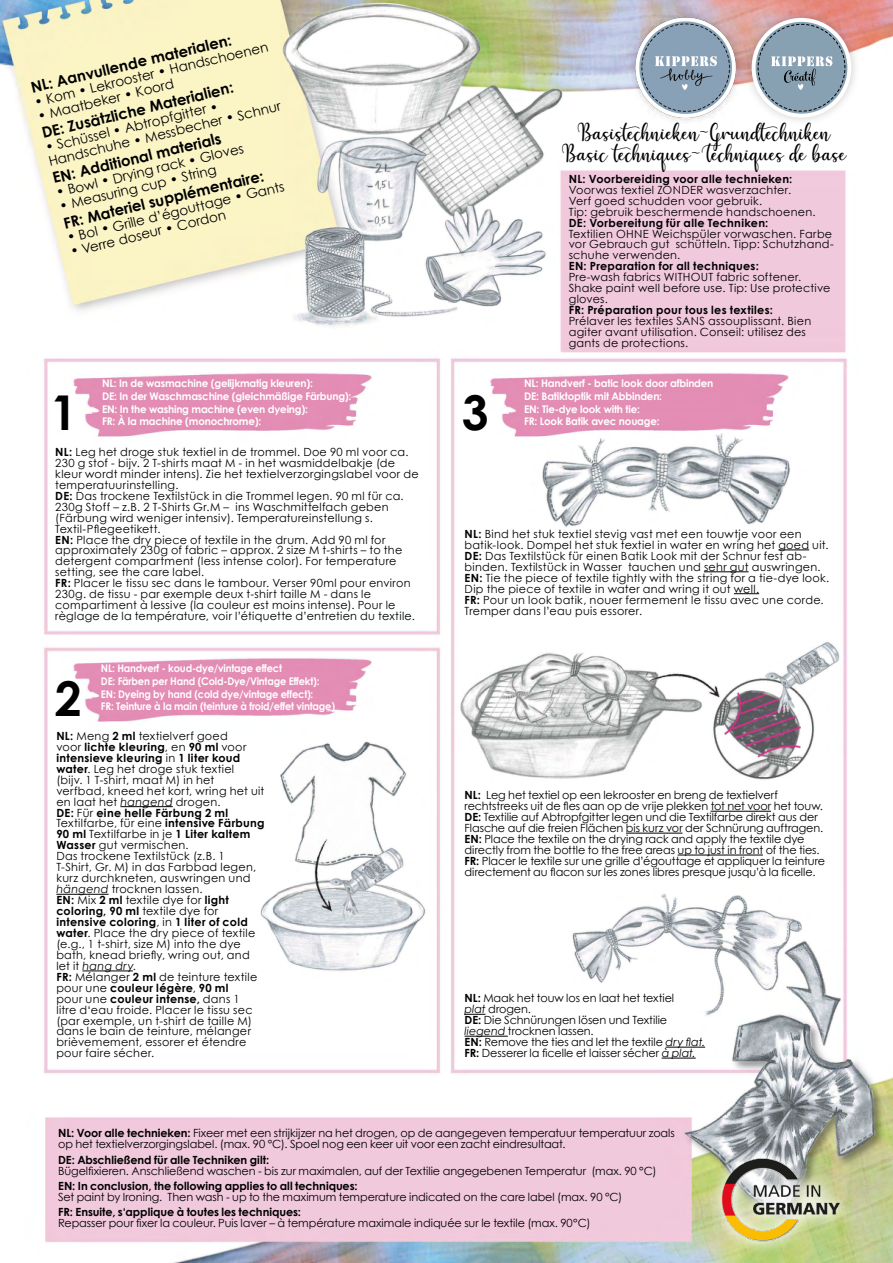
<style>
.page{position:relative;width:893px;height:1263px;background:#fff}
.page>*{position:absolute;margin:0;border:0;box-sizing:border-box;transform-origin:0 0}
.t1{font:700 48px "Century Gothic";color:#000}
.t2{font:22.8px/21.5px "Hello";color:#000;text-align:center}
.t3{font:700 15px "Century Gothic";color:#000}
.t4{font:13.5px/14px "Century Gothic";color:#000}
.t5{font:11.25px/10.9px "Century Gothic";letter-spacing:.02em;color:#000}
.t6{font:11.25px/10.9px "Century Gothic";letter-spacing:-.005em;color:#000}
.t7{font:700 11.25px "Century Gothic";letter-spacing:.005em;color:#000}
.t8{font:700 11.25px "Century Gothic";letter-spacing:.025em;color:#000}
.t9{font:700 10.5px/12.6px "Century Gothic";letter-spacing:-.02em;color:#fff}
.t10{font:700 10.5px/12.6px "Century Gothic";letter-spacing:-.02em;color:#fff;scale:.94 1}
.s1{font-weight:700}
.s2{font-style:italic}
</style>
<div class="page">
<img style="left:0;top:0;width:893px;height:1263px">
<img style="left:623px;top:6px;width:115px;height:125px">
<img style="left:738px;top:6px;width:126px;height:125px">
<svg style="left:752px;top:18px;width:99px;height:100px"></svg>
<div style="left:756px;top:22px;width:91px;height:92px;background:#87a0b2;border-radius:50%"></div>
<svg style="left:771px;top:56px;width:61px;height:34px"></svg>
<hr style="left:778px;top:550px;width:31px;height:1px;background:#000">
<hr style="left:704px;top:571px;width:45px;height:1px;background:#000">
<svg style="left:734px;top:593px;width:25px;height:1px"></svg>
<hr style="left:711px;top:811px;width:60px;height:1px;background:#000">
<hr style="left:626px;top:833px;width:56px;height:1px;background:#000">
<hr style="left:678px;top:855px;width:85px;height:1px;background:#000">
<svg style="left:465px;top:1014px;width:20px;height:1px"></svg>
<hr style="left:465px;top:1036px;width:43px;height:1px;background:#000">
<hr style="left:666px;top:1047px;width:39px;height:1px;background:#000">
<hr style="left:662px;top:1058px;width:34px;height:1px;background:#000">
<hr style="left:120px;top:806px;width:53px;height:1px;background:#000">
<hr style="left:56px;top:894px;width:53px;height:1px;background:#000">
<hr style="left:82px;top:970px;width:51px;height:1px;background:#000">
<svg style="left:707px;top:1143px;width:147px;height:113px;background:#bdc98c"></svg>
<img style="left:718px;top:1145px;width:126px;height:100px">
<h3 class="t3" style="left:29px;top:79px;width:207px;rotate:-14deg">NL: Aanvullende materialen:</h3>
<p class="t4" style="left:33px;top:94px;width:241px;rotate:-13deg">• Kom • Lekrooster • Handschoenen</p>
<p class="t4" style="left:36px;top:108px;width:141px;rotate:-13deg">• Maatbeker • Koord</p>
<h3 class="t3" style="left:40px;top:124px;width:198px;rotate:-14deg">DE: Zusätzliche Materialien:</h3>
<p class="t4" style="left:44px;top:139px;width:240px;rotate:-13deg">• Schüssel • Abtropfgitter •<br>Handschuhe • Messbecher • Schnur</p>
<h3 class="t3" style="left:51px;top:170px;width:174px;rotate:-14deg">EN: Additional materials</h3>
<p class="t4" style="left:55px;top:185px;width:194px;rotate:-13deg">• Bowl • Drying rack • Gloves</p>
<p class="t4" style="left:58px;top:199px;width:162px;rotate:-13deg">• Measuring cup • String</p>
<h3 class="t3" style="left:62px;top:215px;width:207px;rotate:-14deg">FR: Materiel supplémentaire:</h3>
<p class="t4" style="left:65px;top:230px;width:225px;rotate:-13deg">• Bol • Grille d’égouttage • Gants</p>
<p class="t4" style="left:69px;top:244px;width:161px;rotate:-13deg">• Verre doseur • Cordon</p>
<p class="t9" style="left:102px;top:377px;width:251px">NL: In de wasmachine (gelijkmatig kleuren):<br>DE: In der Waschmaschine (gleichmäßige Färbung):<br>EN: In the washing machine (even dyeing):<br>FR: À la machine (monochrome):</p>
<h1 class="t1" style="left:51px;top:382px;width:28px">1</h1>
<h1 class="t1" style="left:462px;top:382px;width:28px">3</h1>
<h2 class="t2" style="left:561px;top:125px;width:286px">Basistechnieken~Grundtechniken<br>Basic techniques~Techniques de base</h2>
<p class="t8" style="left:569px;top:172px;width:225px">NL: Voorbereiding voor alle technieken:</p>
<p class="t5" style="left:569px;top:184px;width:248px">Voorwas textiel ZONDER wasverzachter.<br>Verf goed schudden voor gebruik.<br>Tip: gebruik beschermende handschoenen.</p>
<p class="t8" style="left:569px;top:215px;width:201px">DE: Vorbereitung für alle Techniken:</p>
<p class="t5" style="left:569px;top:228px;width:267px">Textilien OHNE Weichspüler vorwaschen. Farbe vor Gebrauch gut schütteln. Tipp: Schutzhand&shy;schuhe verwenden.</p>
<p class="t8" style="left:569px;top:259px;width:192px">EN: Preparation for all techniques:</p>
<p class="t5" style="left:569px;top:272px;width:263px">Pre-wash fabrics WITHOUT fabric softener.<br>Shake paint well before use. Tip: Use protective gloves.</p>
<p class="t7" style="left:569px;top:303px;width:206px">FR: Préparation pour tous les textiles:</p>
<p class="t5" style="left:569px;top:315px;width:244px">Prélaver les textiles SANS assouplissant. Bien agiter avant utilisation. Conseil: utilisez des gants de protections.</p>
<p class="t9" style="left:524px;top:377px;width:191px">NL: Handverf - batic look door afbinden<br>DE: Batiktoptik mit Abbinden:<br>EN: Tie-dye look with tie:</p>
<p class="t9" style="left:524px;top:415px;width:137px">FR: Look Batik avec nouage:</p>
<p class="t5" style="left:55px;top:446px;width:365px"><span class="s1">NL:</span> Leg het droge stuk textiel in de trommel. Doe 90 ml voor ca.<br>230 g stof - bijv. 2 T-shirts maat M - in het wasmiddelbakje (de kleur wordt minder intens). Zie het textielverzorgingslabel voor de temperatuurinstelling.<br><span class="s1">DE:</span> Das trockene Textilstück in die Trommel legen. 90 ml für ca.<br>230g Stoff – z.B. 2 T-Shirts Gr.M – ins Waschmittelfach geben (Färbung wird weniger intensiv). Temperatureinstellung s.<br>Textil-Pflegeetikett.<br><span class="s1">EN:</span> Place the dry piece of textile in the drum. Add 90 ml for approximately 230g of fabric – approx. 2 size M t-shirts – to the detergent compartment (less intense color). For temperature setting, see the care label.<br><span class="s1">FR:</span> Placer le tissu sec dans le tambour. Verser 90ml pour environ 230g. de tissu - par exemple deux t-shirt taille M - dans le compartiment à lessive (la couleur est moins intense). Pour le règlage de la température, voir l’étiquette d’entretien du textile.</p>
<h1 class="t1" style="left:55px;top:668px;width:28px">2</h1>
<p class="t10" style="left:101px;top:662px;width:251px">NL: Handverf - koud-dye/vintage effect<br>DE: Färben per Hand (Cold-Dye/Vintage Effekt):<br>EN: Dyeing by hand (cold dye/vintage effect):<br>FR: Teinture à la main (teinture à froid/effet vintage)</p>
<p class="t5" style="left:56px;top:730px;width:210px"><span class="s1">NL:</span> Meng <span class="s1">2 ml</span> textielverf goed<br>voor <span class="s1">lichte kleuring</span>, en <span class="s1">90 ml</span> voor <span class="s1">intensieve kleuring</span> in <span class="s1">1 liter koud water</span>. Leg het droge stuk textiel<br>(bijv. 1 T-shirt, maat M) in het verfbad, kneed het kort, wring het uit en laat het <span class="s2">hangend</span> drogen.<br><span class="s1">DE:</span> Für <span class="s1">eine helle Färbung 2 ml<br></span>Textilfarbe, für eine <span class="s1">intensive Färbung<br>90 ml</span> Textilfarbe in je <span class="s1">1 Liter kaltem<br>Wasser</span> gut vermischen.<br>Das trockene Textilstück (z.B. 1<br>T-Shirt, Gr. M) in das Farbbad legen, kurz durchkneten, auswringen und <span class="s2">hängend</span> trocknen lassen.<br><span class="s1">EN:</span> Mix <span class="s1">2 ml</span> textile dye for <span class="s1">light coloring, 90 ml</span> textile dye for <span class="s1">intensive coloring</span>, in <span class="s1">1 liter of cold water</span>. Place the dry piece of textile (e.g., 1 t-shirt, size M) into the dye bath, knead briefly, wring out, and let it <span class="s2">hang dry</span>.<br><span class="s1">FR:</span> Mélanger <span class="s1">2 ml</span> de teinture textile pour une <span class="s1">couleur légère</span>, <span class="s1">90 ml<br></span>pour une <span class="s1">couleur intense,</span> dans 1<br>litre d‘eau froide. Placer le tissu sec (par exemple, un t-shirt de taille M) dans le bain de teinture, mélanger brièvemement, essorer et étendre pour faire sécher.</p>
<p class="t5" style="left:465px;top:528px;width:366px"><span class="s1">NL:</span> Bind het stuk textiel stevig vast met een touwtje voor een batik-look. Dompel het stuk textiel in water en wring het goed uit.<br><span class="s1">DE:</span> Das Textilstück für einen Batik Look mit der Schnur fest ab&shy;binden. Textilstück in Wasser tauchen und sehr gut auswringen.<br><span class="s1">EN:</span> Tie the piece of textile tightly with the string for a tie-dye look.<br>Dip the piece of textile in water and wring it out well.<br><span class="s1">FR:</span> Pour un look batik, nouer fermement le tissu avec une corde.<br>Tremper dans l’eau puis essorer.</p>
<p class="t6" style="left:465px;top:789px;width:362px"><span class="s1">NL:</span> Leg het textiel op een lekrooster en breng de textielverf rechtstreeks uit de fles aan op de vrije plekken tot net voor het touw.<br><span class="s1">DE:</span> Textilie auf Abtropfgitter legen und die Textilfarbe direkt aus der Flasche auf die freien Flächen bis kurz vor der Schnürung auftragen.<br><span class="s1">EN:</span> Place the textile on the drying rack and apply the textile dye directly from the bottle to the free areas up to just in front of the ties.<br><span class="s1">FR:</span> Placer le textile sur une grille d’égouttage et appliquer la teinture directement au flacon sur les zones libres presque jusqu’à la ficelle.</p>
<p class="t6" style="left:465px;top:992px;width:242px"><span class="s1">NL:</span> Maak het touw los en laat het textiel<br><span class="s2">plat</span> drogen.<br><span class="s1">DE:</span> Die Schnürungen lösen und Textilie <span class="s2">liegend</span> trocknen lassen.<br><span class="s1">EN:</span> Remove the ties and let the textile <span class="s2">dry flat.<br></span><span class="s1">FR:</span> Desserer la ficelle et laisser sécher <span class="s2">à plat.</span></p>
<p class="t6" style="left:58px;top:1127px;width:618px"><span class="s1">NL: Voor alle technieken:</span> Fixeer met een strijkijzer na het drogen, op de aangegeven temperatuur temperatuur zoals op het textielverzorgingslabel. (max. 90 °C). Spoel nog een keer uit voor een zacht eindresultaat.</p>
<p class="t7" style="left:58px;top:1152px;width:213px">DE: Abschließend für alle Techniken gilt:</p>
<p class="t6" style="left:58px;top:1165px;width:600px">Bügelfixieren. Anschließend waschen - bis zur maximalen, auf der Textilie angegebenen Temperatur (max. 90 °C)</p>
<p class="t7" style="left:58px;top:1179px;width:301px">EN: In conclusion, the following applies to all techniques:</p>
<p class="t6" style="left:58px;top:1191px;width:566px">Set paint by Ironing. Then wash - up to the maximum temperature indicated on the care label (max. 90 °C)</p>
<p class="t7" style="left:58px;top:1205px;width:244px">FR: Ensuite, s‘applique à toutes les techniques:</p>
<p class="t6" style="left:58px;top:1218px;width:534px">Repasser pour fixer la couleur. Puis laver – à température maximale indiquée sur le textile (max. 90°C)</p>
</div>
